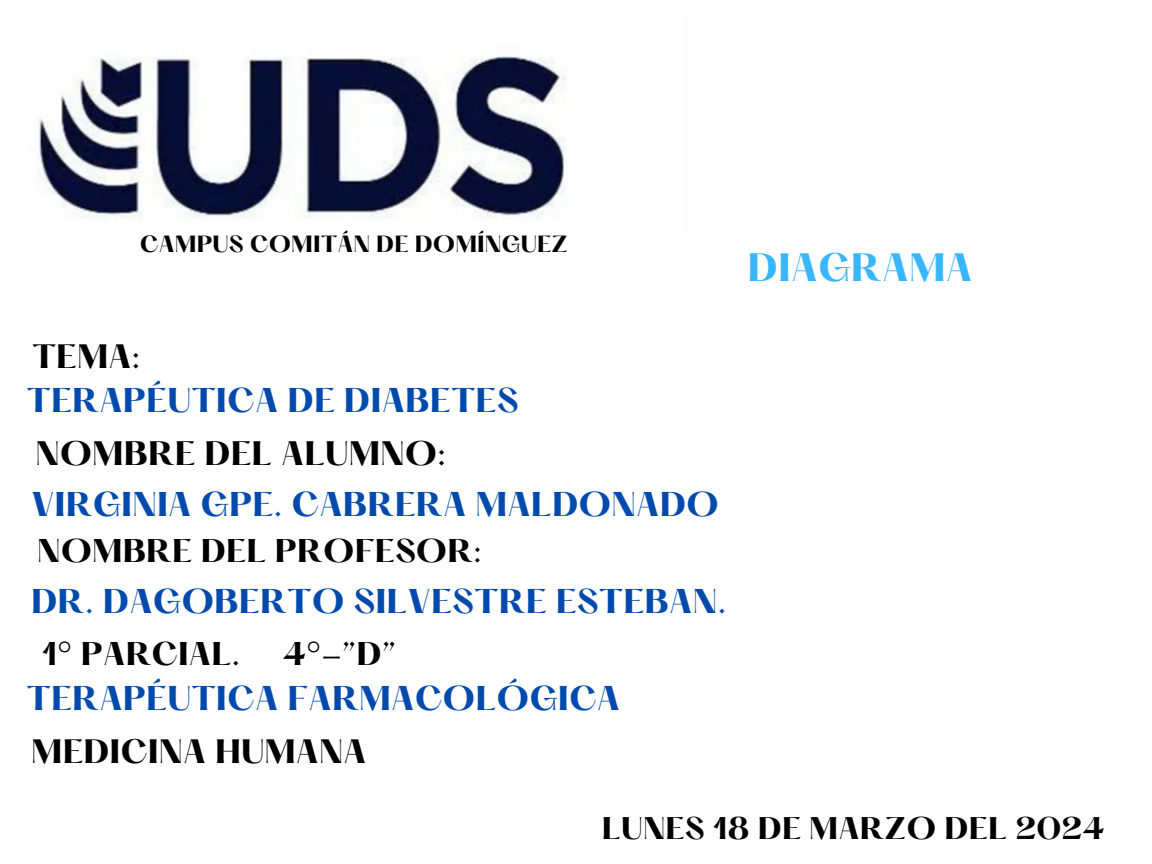
<style>
.page{position:relative;width:1152px;height:864px;background:#fff}
.page>*{position:absolute;margin:0;border:0;box-sizing:border-box;transform-origin:0 0}
.t1{font:700 34.65px "Hatton";color:#38b6ff}
.t2{font:700 30px "Hatton";color:#004aad}
.t3{font:700 29.7px "Hatton";color:#000}
.t4{font:700 29.55px "Hatton";color:#000}
.t5{font:700 28.65px "Hatton";color:#000}
.t6{font:700 27.45px "Hatton";color:#000}
.t7{font:700 20.55px "Hatton";color:#000}
</style>
<div class="page">
<img style="left:37px;top:56px;width:529px;height:163px">
<p class="t7" style="left:140px;top:234px;width:430px">CAMPUS COMITÁN DE DOMÍNGUEZ</p>
<h2 class="t4" style="left:32px;top:343px;width:110px">TEMA:</h2>
<h2 class="t2" style="left:27px;top:386px;width:494px">TERAPÉUTICA DE DIABETES</h2>
<h2 class="t3" style="left:35px;top:440px;width:412px">NOMBRE DEL ALUMNO:</h2>
<h2 class="t2" style="left:31px;top:491px;width:690px">VIRGINIA GPE. CABRERA MALDONADO</h2>
<h2 class="t5" style="left:37px;top:537px;width:446px">NOMBRE DEL PROFESOR:</h2>
<h2 class="t2" style="left:31px;top:587px;width:697px">DR. DAGOBERTO SILVESTRE ESTEBAN.</h2>
<h2 class="t5" style="left:42px;top:641px;width:200px">1° PARCIAL.</h2>
<h2 class="t5" style="left:283px;top:641px;width:116px">4°-”D”</h2>
<h2 class="t2" style="left:27px;top:684px;width:595px">TERAPÉUTICA FARMACOLÓGICA</h2>
<h2 class="t4" style="left:31px;top:737px;width:337px">MEDICINA HUMANA</h2>
<h1 class="t1" style="left:748px;top:251px;width:227px">DIAGRAMA</h1>
<h2 class="t6" style="left:602px;top:816px;width:504px">LUNES 18 DE MARZO DEL 2024</h2>
</div>
